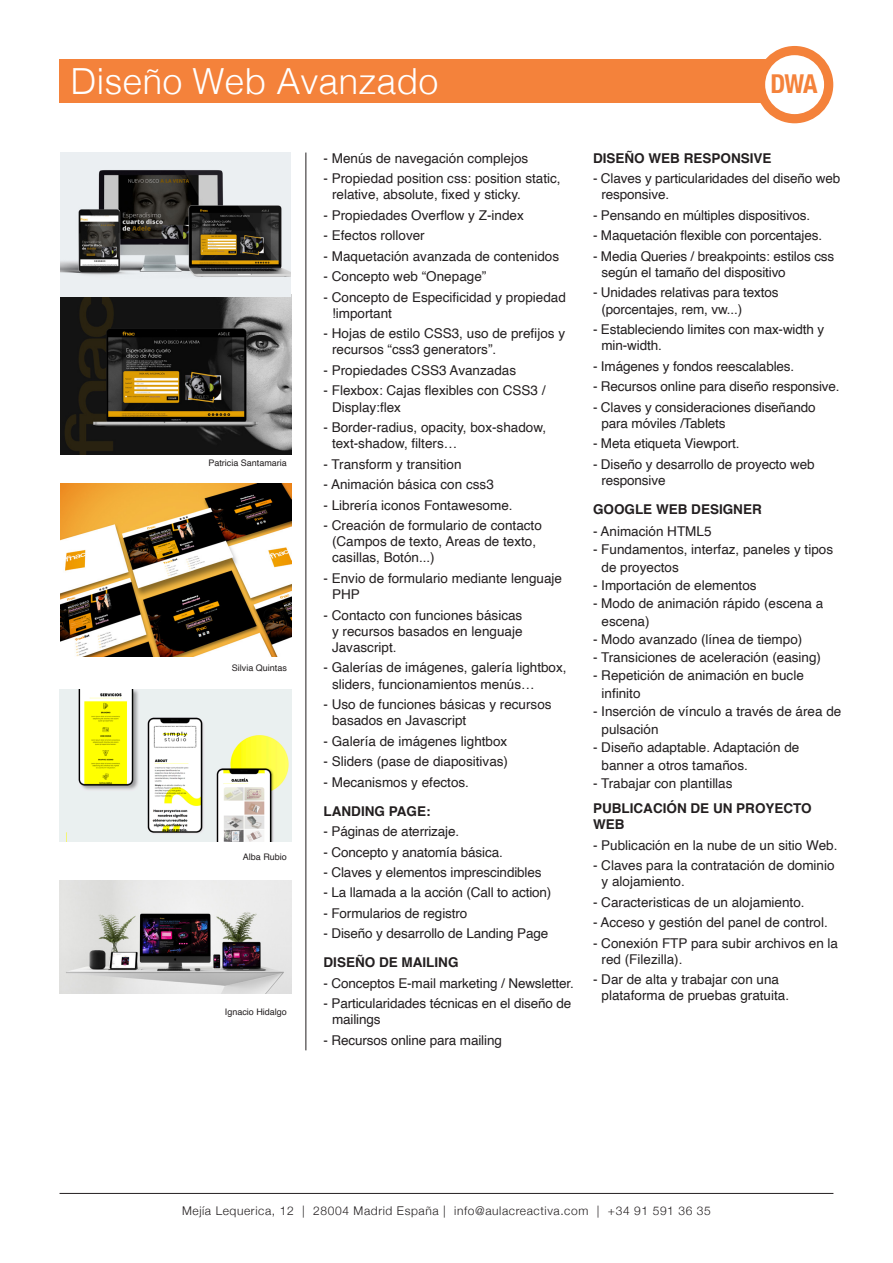
<style>
.page{position:relative;width:893px;height:1263px;background:#fff}
.page>*{position:absolute;margin:0;border:0;box-sizing:border-box;transform-origin:0 0}
.t1{font:300 36px "Helvetica";color:#fff}
.subtítulo{font:700 condensed 25.95px "Helvetica Neue";color:#f4823b}
.texto2{font:13.5px/16.2px "Helvetica";color:#231f20}
.texto_1{font:13.5px/18px "Helvetica";color:#231f20}
.subtítulo-2{font:700 13.5px/16.2px "Helvetica";color:#231f20}
.Puntos_con_sangría{font:13.5px/16.2px "Helvetica";color:#231f20;text-align:justify}
.t2{font:300 12px "Helvetica Neue";letter-spacing:.05em;color:#231f20}
.subtítulo-3{font:9px "Helvetica";color:#231f20}
</style>
<div class="page">
<hr style="left:60px;top:1193px;width:773px;height:1px;background:#231f20">
<div style="left:60px;top:60px;width:727px;height:43px;background:#f4823b"></div>
<div style="left:756px;top:46px;width:77px;height:77px;background:#f4823b;border-radius:50%"></div>
<div style="left:765px;top:55px;width:59px;height:59px;background:#fff;border-radius:50%"></div>
<hr style="left:305px;top:153px;width:1px;height:897px;background:#231f20">
<img style="left:60px;top:297px;width:231px;height:157px">
<img style="left:60px;top:484px;width:231px;height:173px">
<img style="left:60px;top:153px;width:231px;height:144px">
<img style="left:60px;top:881px;width:231px;height:112px">
<img style="left:60px;top:690px;width:231px;height:152px">
<p class="t1" style="left:70px;top:50px;width:370px">Diseño Web Avanzado</p>
<p class="subtítulo" style="left:770px;top:63px;width:49px">DWA</p>
<p class="subtítulo-3" style="left:208px;top:456px;width:80px">Patricia Santamaria</p>
<p class="subtítulo-3" style="left:232px;top:661px;width:57px">Silvia Quintas</p>
<p class="subtítulo-3" style="left:243px;top:850px;width:46px">Alba Rubio</p>
<p class="subtítulo-3" style="left:225px;top:1005px;width:64px">Ignacio Hidalgo</p>
<p class="texto2" style="left:323px;top:150px;width:206px">- Menús de navegación complejos</p>
<p class="texto2" style="left:332px;top:171px;width:230px;text-indent:-9px">- Propiedad position css: position static, relative, absolute, fixed y sticky.</p>
<p class="texto2" style="left:323px;top:207px;width:202px">- Propiedades Overflow y Z-index</p>
<p class="texto2" style="left:323px;top:228px;width:103px">- Efectos rollover</p>
<p class="texto2" style="left:323px;top:248px;width:237px">- Maquetación avanzada de contenidos</p>
<p class="texto2" style="left:323px;top:269px;width:164px">- Concepto web “Onepage”</p>
<p class="texto2" style="left:332px;top:289px;width:235px;text-indent:-9px">- Concepto de Especificidad y propiedad !important</p>
<p class="texto2" style="left:332px;top:326px;width:235px;text-indent:-9px">- Hojas de estilo CSS3, uso de prefijos y recursos “css3 generators”.</p>
<p class="texto2" style="left:323px;top:362px;width:194px">- Propiedades CSS3 Avanzadas</p>
<p class="texto2" style="left:332px;top:383px;width:215px;text-indent:-9px">- Flexbox: Cajas flexibles con CSS3 /<br>Display:flex</p>
<p class="texto2" style="left:332px;top:420px;width:216px;text-indent:-9px">- Border-radius, opacity, box-shadow, text-shadow, filters…</p>
<p class="texto2" style="left:323px;top:456px;width:140px">- Transform y transition</p>
<p class="texto2" style="left:323px;top:477px;width:172px">- Animación básica con css3</p>
<p class="texto2" style="left:323px;top:497px;width:191px">- Librería iconos Fontawesome.</p>
<p class="texto2" style="left:332px;top:518px;width:211px;text-indent:-9px">- Creación de formulario de contacto (Campos de texto, Areas de texto, casillas, Botón...)</p>
<p class="texto2" style="left:332px;top:570px;width:232px;text-indent:-9px">- Envio de formulario mediante lenguaje<br>PHP</p>
<p class="Puntos_con_sangría" style="left:332px;top:607px;width:192px;text-indent:-9px">- Contacto con funciones básicas y recursos basados en lenguaje Javascript.</p>
<p class="texto2" style="left:332px;top:660px;width:236px;text-indent:-9px">- Galerías de imágenes, galería lightbox, sliders, funcionamientos menús…</p>
<p class="texto2" style="left:332px;top:697px;width:221px;text-indent:-9px">- Uso de funciones básicas y recursos basados en Javascript</p>
<p class="texto2" style="left:323px;top:733px;width:185px">- Galería de imágenes lightbox</p>
<p class="texto2" style="left:323px;top:754px;width:186px">- Sliders (pase de diapositivas)</p>
<p class="texto2" style="left:323px;top:774px;width:147px">- Mecanismos y efectos.</p>
<p class="subtítulo-2" style="left:323px;top:803px;width:109px">LANDING PAGE:</p>
<p class="texto2" style="left:323px;top:824px;width:137px">- Páginas de aterrizaje.</p>
<p class="texto2" style="left:323px;top:844px;width:181px">- Concepto y anatomía básica.</p>
<p class="texto2" style="left:323px;top:864px;width:220px">- Claves y elementos imprescindibles</p>
<p class="texto2" style="left:323px;top:885px;width:229px">- La llamada a la acción (Call to action)</p>
<p class="texto2" style="left:323px;top:905px;width:145px">- Formularios de registro</p>
<p class="texto2" style="left:323px;top:926px;width:226px">- Diseño y desarrollo de Landing Page</p>
<p class="subtítulo-2" style="left:323px;top:955px;width:137px">DISEÑO DE MAILING</p>
<p class="texto2" style="left:323px;top:975px;width:252px">- Conceptos E-mail marketing / Newsletter.</p>
<p class="texto2" style="left:332px;top:996px;width:241px;text-indent:-9px">- Particularidades técnicas en el diseño de mailings</p>
<p class="texto2" style="left:323px;top:1032px;width:180px">- Recursos online para mailing</p>
<p class="subtítulo-2" style="left:593px;top:150px;width:180px">DISEÑO WEB RESPONSIVE</p>
<p class="texto2" style="left:601px;top:171px;width:240px;text-indent:-9px">- Claves y particularidades del diseño web responsive.</p>
<p class="texto2" style="left:593px;top:207px;width:219px">- Pensando en múltiples dispositivos.</p>
<p class="texto2" style="left:593px;top:228px;width:231px">- Maquetación flexible con porcentajes.</p>
<p class="texto2" style="left:601px;top:248px;width:234px;text-indent:-9px">- Media Queries / breakpoints: estilos css según el tamaño del dispositivo</p>
<p class="texto2" style="left:601px;top:285px;width:179px;text-indent:-9px">- Unidades relativas para textos (porcentajes, rem, vw...)</p>
<p class="texto2" style="left:601px;top:322px;width:224px;text-indent:-9px">- Estableciendo limites con max-width y min-width.</p>
<p class="texto2" style="left:593px;top:358px;width:203px">- Imágenes y fondos reescalables.</p>
<p class="texto2" style="left:593px;top:379px;width:248px">- Recursos online para diseño responsive.</p>
<p class="texto2" style="left:601px;top:399px;width:216px;text-indent:-9px">- Claves y consideraciones diseñando para móviles /Tablets</p>
<p class="texto2" style="left:593px;top:436px;width:148px">- Meta etiqueta Viewport.</p>
<p class="texto2" style="left:601px;top:456px;width:215px;text-indent:-9px">- Diseño y desarrollo de proyecto web responsive</p>
<p class="subtítulo-2" style="left:593px;top:501px;width:170px">GOOGLE WEB DESIGNER</p>
<p class="texto_1" style="left:593px;top:523px;width:120px">- Animación HTML5</p>
<p class="texto_1" style="left:601px;top:541px;width:233px;text-indent:-9px">- Fundamentos, interfaz, paneles y tipos de proyectos</p>
<p class="texto_1" style="left:593px;top:577px;width:165px">- Importación de elementos</p>
<p class="texto_1" style="left:601px;top:595px;width:223px;text-indent:-9px">- Modo de animación rápido (escena a escena)</p>
<p class="texto_1" style="left:593px;top:631px;width:211px">- Modo avanzado (línea de tiempo)</p>
<p class="texto_1" style="left:593px;top:649px;width:230px">- Transiciones de aceleración (easing)</p>
<p class="texto_1" style="left:601px;top:667px;width:204px;text-indent:-9px">- Repetición de animación en bucle infinito</p>
<p class="texto_1" style="left:601px;top:703px;width:241px;text-indent:-9px">- Inserción de vínculo a través de área de pulsación</p>
<p class="texto_1" style="left:601px;top:739px;width:199px;text-indent:-9px">- Diseño adaptable. Adaptación de banner a otros tamaños.</p>
<p class="texto_1" style="left:593px;top:775px;width:141px">- Trabajar con plantillas</p>
<p class="subtítulo-2" style="left:593px;top:800px;width:220px">PUBLICACIÓN DE UN PROYECTO<br>WEB</p>
<p class="texto2" style="left:593px;top:837px;width:246px">- Publicación en la nube de un sitio Web.</p>
<p class="texto2" style="left:601px;top:857px;width:235px;text-indent:-9px">- Claves para la contratación de dominio y alojamiento.</p>
<p class="texto2" style="left:593px;top:894px;width:213px">- Caracteristicas de un alojamiento.</p>
<p class="texto2" style="left:593px;top:915px;width:236px">- Acceso y gestión del panel de control.</p>
<p class="texto2" style="left:601px;top:935px;width:238px;text-indent:-9px">- Conexión FTP para subir archivos en la red (Filezilla).</p>
<p class="texto2" style="left:601px;top:972px;width:189px;text-indent:-9px">- Dar de alta y trabajar con una plataforma de pruebas gratuita.</p>
<p class="t2" style="left:182px;top:1201px;width:530px">Mejía Lequerica, 12 | 28004 Madrid España | info@aulacreactiva.com | +34 91 591 36 35</p>
</div>
